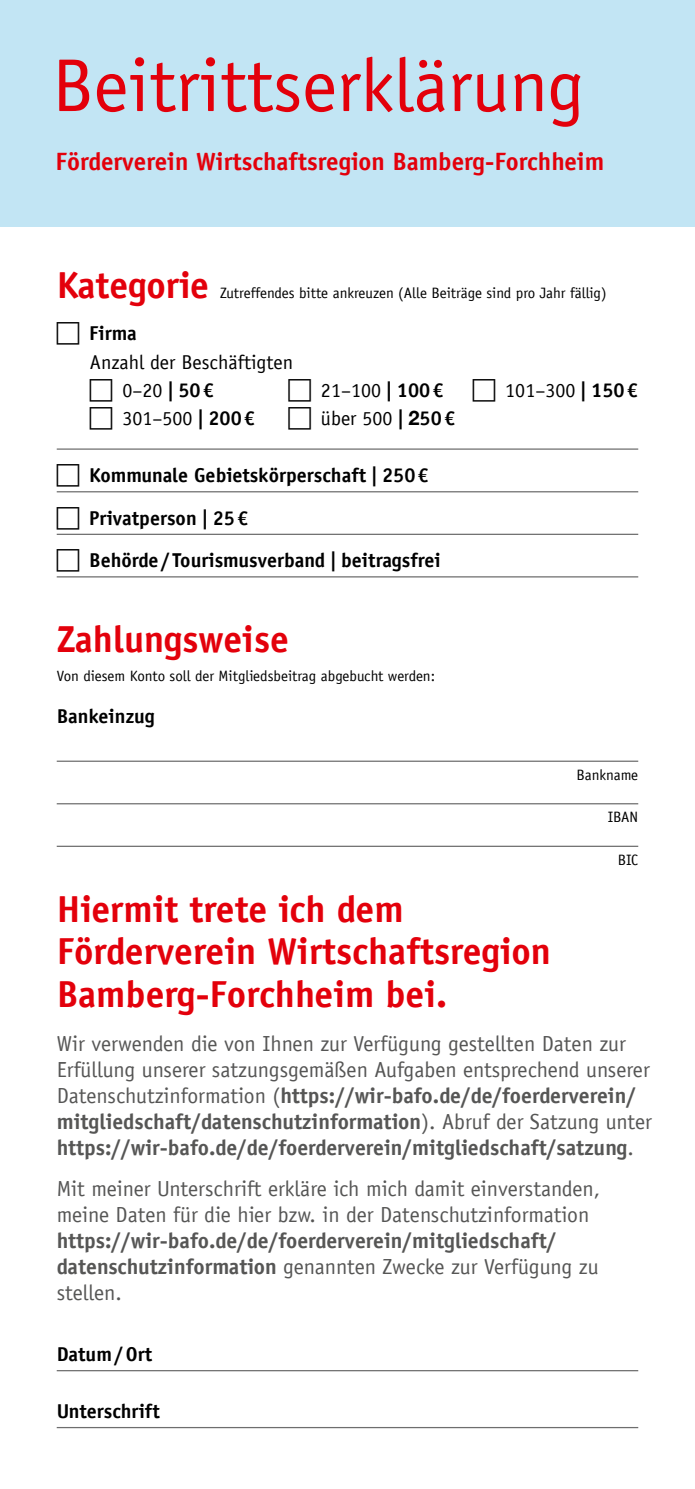
<style>
.page{position:relative;width:695px;height:1489px;background:#fff}
.page>*{position:absolute;margin:0;border:0;box-sizing:border-box;transform-origin:0 0}
.t1{font:75px "Officina Sans LT";color:#e3000b}
.t2{font:700 37.5px/42.5px "Officina Sans LT";color:#e3000b}
.t3{font:700 25px "Officina Sans LT";color:#e3000b}
.t4{font:21.75px/26px "Officina Sans LT";color:#565655}
.t5{font:700 21.75px/26px "Officina Sans LT";color:#565655}
.t6{font:700 20px/42.5px "Officina Sans LT";color:#000}
.t7{font:20px/28.2px "Officina Sans LT";color:#000}
.t8{font:15px "Officina Sans LT";color:#000}
.s1{font-family:"Helvetica Neue";font-weight:700}
.s2{font-weight:700}
.s3{font-family:"Helvetica Neue"}
.s4{font-weight:400}
</style>
<div class="page">
<div style="left:0;top:0;width:694px;height:227px;background:#c2e5f4"></div>
<hr style="left:57px;top:448px;width:581px;height:1px;background:#6e6e6e">
<hr style="left:57px;top:491px;width:581px;height:1px;background:#6e6e6e">
<hr style="left:57px;top:533px;width:581px;height:2px;background:#6e6e6e">
<hr style="left:57px;top:576px;width:581px;height:1px;background:#6e6e6e">
<hr style="left:57px;top:1369px;width:581px;height:2px;background:#6e6e6e">
<hr style="left:57px;top:1426px;width:581px;height:1px;background:#6e6e6e">
<hr style="left:57px;top:760px;width:581px;height:1px;background:#6e6e6e">
<hr style="left:57px;top:803px;width:581px;height:1px;background:#6e6e6e">
<hr style="left:57px;top:845px;width:581px;height:1px;background:#6e6e6e">
<h1 class="t1" style="left:52px;top:42px;width:534px">Beitrittserklärung</h1>
<p class="t3" style="left:56px;top:146px;width:550px">Förderverein Wirtschaftsregion Bamberg-Forchheim</p>
<h2 class="t2" style="left:57px;top:263px;width:154px">Kategorie</h2>
<p class="t6" style="left:89px;top:312px;width:49px">Firma</p>
<p class="t8" style="left:220px;top:284px;width:388px">Zutreffendes bitte ankreuzen (Alle Beiträge sind pro Jahr fällig)</p>
<p class="t7" style="left:122px;top:348px;width:172px;text-indent:-33px">Anzahl der Beschäftigten<br>0–20 <span class="s1">|</span> <span class="s2">50€</span></p>
<p class="t7" style="left:321px;top:376px;width:124px">21–100 <span class="s1">|</span> <span class="s2">100€</span></p>
<p class="t7" style="left:505px;top:376px;width:134px">101–300 <span class="s1">|</span> <span class="s2">150€</span></p>
<p class="t7" style="left:122px;top:404px;width:134px">301–500 <span class="s1">|</span> <span class="s2">200€</span></p>
<p class="t7" style="left:321px;top:404px;width:136px">über 500 <span class="s1">| 2</span><span class="s2">50€</span></p>
<p class="t6" style="left:89px;top:454px;width:353px">Kommunale Gebietskörperschaft <span class="s3">|</span> 250€<br>Privatperson <span class="s3">|</span> 25€<br>Behörde/ Tourismusverband <span class="s3">|</span> beitragsfrei</p>
<h2 class="t2" style="left:57px;top:618px;width:233px">Zahlungsweise</h2>
<p class="t8" style="left:57px;top:666px;width:380px">Von diesem Konto soll der Mitgliedsbeitrag abgebucht werden:</p>
<p class="t6" style="left:57px;top:695px;width:100px">Bankeinzug</p>
<h2 class="t2" style="left:57px;top:887px;width:495px">Hiermit trete ich dem<br>Förderverein Wirtschaftsregion<br>Bamberg-Forchheim bei.</h2>
<p class="t8" style="left:576px;top:766px;width:63px">Bankname</p>
<p class="t8" style="left:607px;top:808px;width:32px">IBAN</p>
<p class="t8" style="left:617px;top:851px;width:22px">BIC</p>
<p class="t4" style="left:57px;top:1030px;width:596px">Wir verwenden die von Ihnen zur Verfügung gestellten Daten zur Erfüllung unserer satzungsgemäßen Aufgaben entsprechend unserer Datenschutzinformation (<span class="s2">https://wir-bafo.de/de/foerderverein/ mitgliedschaft/datenschutzinformation</span>). Abruf der Satzung unter <span class="s2">https://wir-bafo.de/de/foerderverein/mitgliedschaft/satzung</span>.</p>
<p class="t4" style="left:57px;top:1175px;width:545px">Mit meiner Unterschrift erkläre ich mich damit einverstanden, meine Daten für die hier bzw. in der Datenschutzinformation</p>
<p class="t5" style="left:57px;top:1227px;width:543px">https://wir-bafo.de/de/foerderverein/mitgliedschaft/ datenschutzinformation <span class="s4">genannten Zwecke zur Verfügung zu stellen.</span></p>
<p class="t6" style="left:57px;top:1332px;width:97px">Datum/Ort</p>
<p class="t6" style="left:57px;top:1389px;width:104px">Unterschrift</p>
</div>
